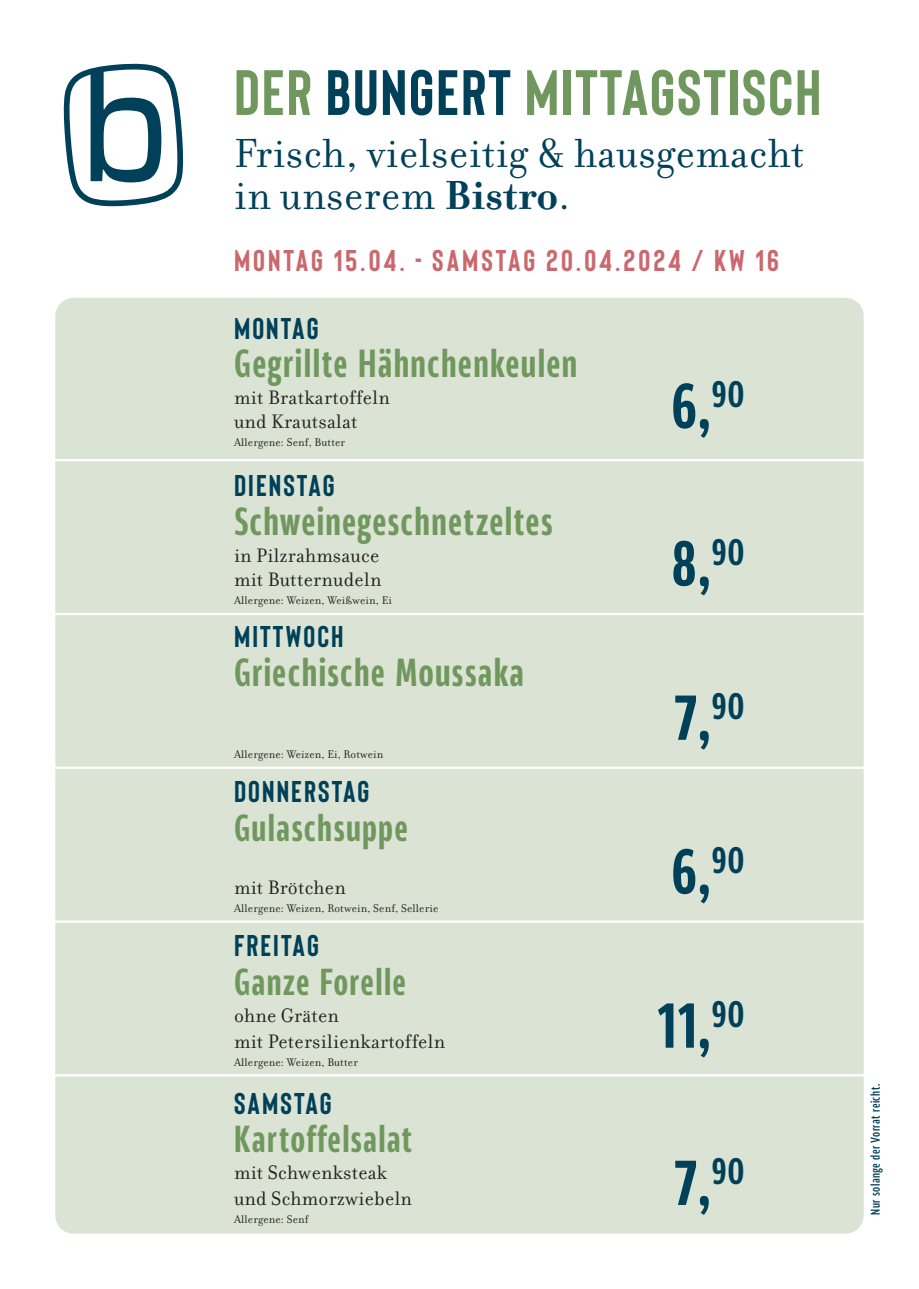
<style>
.page{position:relative;width:919px;height:1289px;background:#fff}
.page>*{position:absolute;margin:0;border:0;box-sizing:border-box;transform-origin:0 0}
.t1{font:700 63.9px "Bison";letter-spacing:.03em;color:#70985e}
.t2{font:600 63px "Akwe Pro Con";color:#004058}
.t3{font:43.8px/42.6px "Filosofia OT";letter-spacing:.015em;color:#004058}
.t4{font:600 37.5px "Akwe Pro Con";letter-spacing:.03em;color:#70985e}
.t5{font:600 36px "Akwe Pro Con";letter-spacing:.035em;color:#70985e}
.t6{font:700 30px "Bison";letter-spacing:.07em;color:#004058}
.t7{font:700 30px "Bison";letter-spacing:.1em;color:#ca686d}
.t8{font:21px/24px "Filosofia OT";letter-spacing:.015em;color:#231f20}
.t9{font:500 12.3px "Akwe Pro Con";letter-spacing:.03em;color:#004058}
.t10{font:12px "Filosofia OT";letter-spacing:.015em;color:#231f20}
.s1{color:#004058}
.s2{font-weight:700}
</style>
<div class="page">
<div style="left:55px;top:298px;width:808px;height:935px;background:#dbe4d4;border-radius:18px"></div>
<hr style="left:13px;top:459px;width:893px;height:2px;background:#fff">
<hr style="left:13px;top:613px;width:893px;height:2px;background:#fff">
<hr style="left:13px;top:766px;width:893px;height:3px;background:#fff">
<hr style="left:13px;top:920px;width:893px;height:2px;background:#fff">
<hr style="left:13px;top:1074px;width:893px;height:2px;background:#fff">
<svg style="left:63px;top:63px;width:120px;height:143px"></svg>
<p class="t1" style="left:234px;top:52px;width:589px">DER <span class="s1">BUNGERT</span> MITTAGSTISCH</p>
<p class="t3" style="left:234px;top:132px;width:571px">Frisch, vielseitig &amp; hausgemacht in unserem <span class="s2">Bistro</span>.</p>
<p class="t7" style="left:234px;top:242px;width:546px">MONTAG 15.04. - SAMSTAG 20.04.2024 / KW 16</p>
<p class="t6" style="left:234px;top:309px;width:86px">MONTAG</p>
<p class="t4" style="left:234px;top:334px;width:345px">Gegrillte Hähnchenkeulen</p>
<p class="t8" style="left:234px;top:386px;width:157px">mit Bratkartoffeln und Krautsalat</p>
<p class="t2" style="left:671px;top:355px;width:75px">6,<sup>90</sup></p>
<p class="t10" style="left:234px;top:435px;width:113px">Allergene: Senf, Butter</p>
<p class="t6" style="left:234px;top:467px;width:102px">DIENSTAG</p>
<p class="t4" style="left:234px;top:491px;width:320px">Schweinegeschnetzeltes</p>
<p class="t8" style="left:234px;top:543px;width:149px">in Pilzrahmsauce mit Butternudeln</p>
<p class="t2" style="left:671px;top:513px;width:75px">8,<sup>90</sup></p>
<p class="t10" style="left:234px;top:593px;width:159px">Allergene: Weizen, Weißwein, Ei</p>
<p class="t6" style="left:234px;top:618px;width:111px">MITTWOCH</p>
<p class="t4" style="left:234px;top:642px;width:291px">Griechische Moussaka</p>
<p class="t2" style="left:674px;top:667px;width:72px">7,<sup>90</sup></p>
<p class="t10" style="left:234px;top:747px;width:151px">Allergene: Weizen, Ei, Rotwein</p>
<p class="t6" style="left:234px;top:773px;width:137px">DONNERSTAG</p>
<p class="t5" style="left:234px;top:799px;width:175px">Gulaschsuppe</p>
<p class="t8" style="left:234px;top:875px;width:113px">mit Brötchen</p>
<p class="t10" style="left:234px;top:901px;width:206px">Allergene: Weizen, Rotwein, Senf, Sellerie</p>
<p class="t2" style="left:671px;top:821px;width:75px">6,<sup>90</sup></p>
<p class="t6" style="left:234px;top:927px;width:86px">FREITAG</p>
<p class="t5" style="left:234px;top:953px;width:173px">Ganze Forelle</p>
<p class="t8" style="left:234px;top:1002px;width:212px;line-height:25.8px">ohne Gräten<br>mit Petersilienkartoffeln</p>
<p class="t2" style="left:657px;top:975px;width:89px">11,<sup>90</sup></p>
<p class="t10" style="left:234px;top:1055px;width:125px">Allergene: Weizen, Butter</p>
<p class="t6" style="left:234px;top:1084px;width:99px">SAMSTAG</p>
<p class="t5" style="left:234px;top:1110px;width:180px">Kartoffelsalat</p>
<p class="t8" style="left:234px;top:1159px;width:179px;line-height:25.8px">mit Schwenksteak und Schmorzwiebeln</p>
<p class="t2" style="left:674px;top:1132px;width:72px">7,<sup>90</sup></p>
<p class="t10" style="left:234px;top:1212px;width:76px">Allergene: Senf</p>
<p class="t9" style="left:866px;top:1214px;width:132px;rotate:-90deg">Nur solange der Vorrat reicht.</p>
</div>
